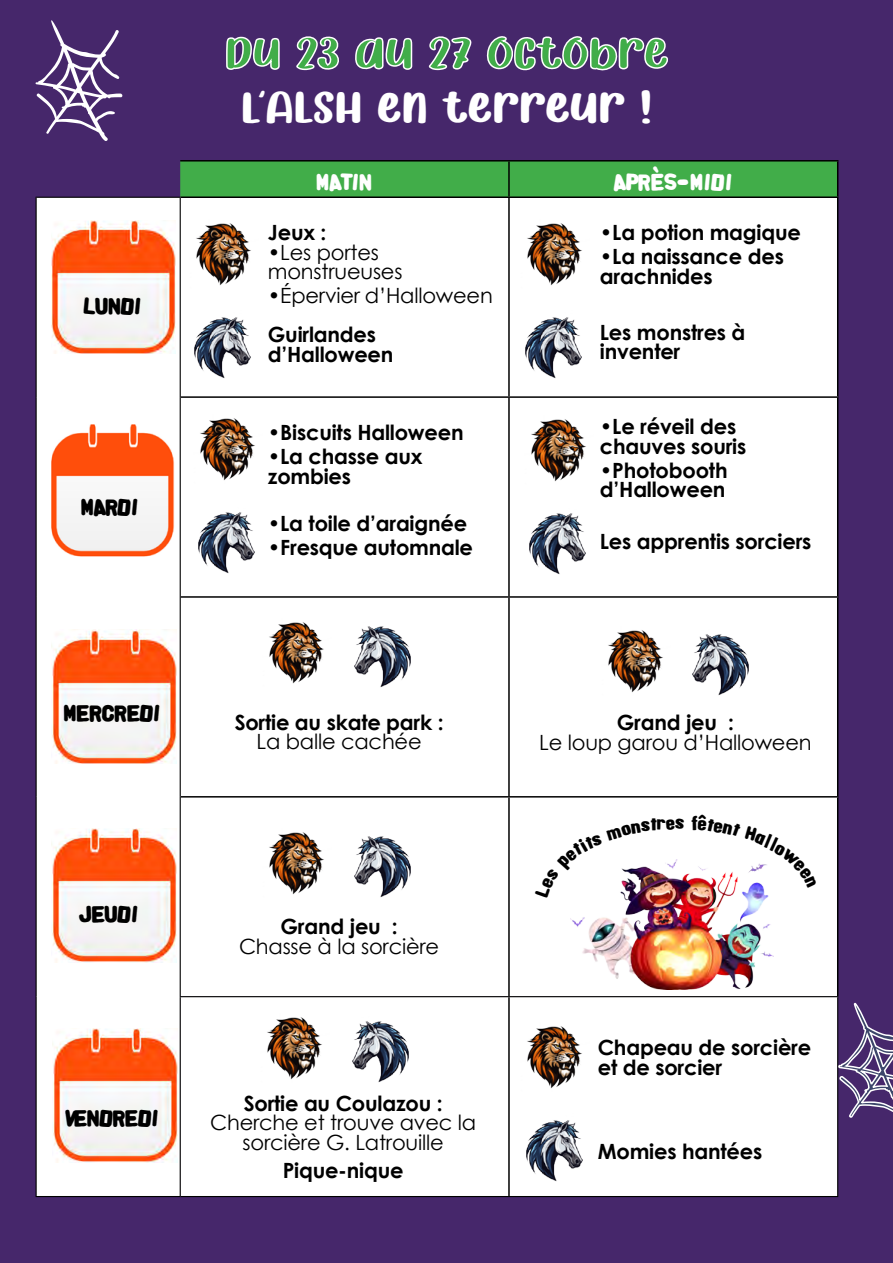
<style>
.page{position:relative;width:893px;height:1263px;background:#46276b}
.page>*{position:absolute;margin:0;border:0;box-sizing:border-box;transform-origin:0 0}
.t1{font:45px "Christmas Day";letter-spacing:.07em;color:#fff}
.t2{font:45px "Christmas Day";letter-spacing:.02em;color:#41ad49}
.t3{font:22.5px "Alpha Fridge Magnets";color:#000}
.t4{font:22.5px "Alpha Fridge Magnets";letter-spacing:.02em;color:#fff}
.t5{font:700 21px/19.5px "Century Gothic";letter-spacing:-.01em;color:#000}
.t6{font:21px/19.5px "Century Gothic";letter-spacing:-.01em;color:#000}
.t7{font:18px "Alpha Fridge Magnets";color:#000}
.s1{font-weight:700}
</style>
<div class="page">
<div style="left:180px;top:162px;width:657px;height:35px;background:#41ad49"></div>
<div style="left:37px;top:198px;width:800px;height:998px;background:#fff"></div>
<div style="left:181px;top:997px;width:656px;height:199px;background:#fff"></div>
<hr style="left:180px;top:160px;width:329px;height:2px;background:#000">
<hr style="left:509px;top:160px;width:329px;height:2px;background:#000">
<hr style="left:508px;top:162px;width:2px;height:34px;background:#000">
<hr style="left:837px;top:162px;width:1px;height:34px;background:#000">
<hr style="left:181px;top:196px;width:328px;height:2px;background:#000">
<hr style="left:509px;top:196px;width:329px;height:2px;background:#000">
<hr style="left:508px;top:198px;width:2px;height:198px;background:#000">
<hr style="left:837px;top:198px;width:1px;height:198px;background:#000">
<hr style="left:181px;top:396px;width:328px;height:2px;background:#000">
<hr style="left:509px;top:396px;width:329px;height:2px;background:#000">
<hr style="left:508px;top:398px;width:2px;height:198px;background:#000">
<hr style="left:837px;top:398px;width:1px;height:198px;background:#000">
<hr style="left:181px;top:596px;width:328px;height:2px;background:#000">
<hr style="left:509px;top:596px;width:329px;height:2px;background:#000">
<hr style="left:508px;top:598px;width:2px;height:198px;background:#000">
<hr style="left:837px;top:598px;width:1px;height:198px;background:#000">
<hr style="left:181px;top:796px;width:328px;height:1px;background:#000">
<hr style="left:509px;top:796px;width:329px;height:1px;background:#000">
<hr style="left:508px;top:797px;width:2px;height:199px;background:#000">
<hr style="left:837px;top:797px;width:1px;height:199px;background:#000">
<hr style="left:508px;top:997px;width:2px;height:199px;background:#000">
<hr style="left:180px;top:996px;width:329px;height:1px;background:#000">
<hr style="left:509px;top:996px;width:329px;height:1px;background:#000">
<hr style="left:837px;top:997px;width:1px;height:199px;background:#000">
<hr style="left:180px;top:1196px;width:329px;height:1px;background:#000">
<hr style="left:509px;top:1196px;width:329px;height:1px;background:#000">
<hr style="left:36px;top:197px;width:145px;height:1px;background:#000">
<hr style="left:36px;top:198px;width:1px;height:199px;background:#000">
<hr style="left:180px;top:198px;width:1px;height:199px;background:#000">
<hr style="left:36px;top:397px;width:1px;height:200px;background:#000">
<hr style="left:180px;top:397px;width:1px;height:200px;background:#000">
<hr style="left:36px;top:597px;width:1px;height:200px;background:#000">
<hr style="left:180px;top:597px;width:1px;height:200px;background:#000">
<hr style="left:36px;top:797px;width:1px;height:200px;background:#000">
<hr style="left:180px;top:797px;width:1px;height:199px;background:#000">
<hr style="left:36px;top:997px;width:1px;height:199px;background:#000">
<hr style="left:180px;top:997px;width:1px;height:199px;background:#000">
<hr style="left:36px;top:1196px;width:144px;height:1px;background:#000">
<svg style="left:226px;top:36px;width:54px;height:34px"></svg>
<svg style="left:296px;top:36px;width:43px;height:35px"></svg>
<svg style="left:355px;top:37px;width:58px;height:33px"></svg>
<svg style="left:428px;top:36px;width:44px;height:35px"></svg>
<svg style="left:486px;top:36px;width:182px;height:35px"></svg>
<img style="left:51px;top:220px;width:125px;height:134px">
<img style="left:51px;top:423px;width:125px;height:134px">
<img style="left:52px;top:630px;width:124px;height:134px">
<img style="left:52px;top:828px;width:124px;height:134px">
<img style="left:53px;top:1028px;width:124px;height:134px">
<svg style="left:838px;top:1001px;width:55px;height:125px"></svg>
<svg style="left:35px;top:20px;width:88px;height:121px"></svg>
<img style="left:189px;top:219px;width:69px;height:69px">
<img style="left:186px;top:311px;width:74px;height:73px">
<img style="left:571px;top:859px;width:202px;height:130px">
<img style="left:193px;top:415px;width:69px;height:69px">
<img style="left:189px;top:506px;width:75px;height:74px">
<img style="left:521px;top:219px;width:68px;height:69px">
<img style="left:517px;top:311px;width:74px;height:73px">
<img style="left:524px;top:416px;width:69px;height:69px">
<img style="left:521px;top:507px;width:74px;height:74px">
<img style="left:263px;top:618px;width:69px;height:69px">
<img style="left:345px;top:620px;width:74px;height:73px">
<img style="left:601px;top:626px;width:69px;height:69px">
<img style="left:684px;top:628px;width:74px;height:74px">
<img style="left:263px;top:828px;width:69px;height:69px">
<img style="left:345px;top:830px;width:74px;height:73px">
<img style="left:261px;top:1013px;width:69px;height:69px">
<img style="left:343px;top:1015px;width:74px;height:74px">
<img style="left:521px;top:1022px;width:69px;height:69px">
<img style="left:517px;top:1114px;width:74px;height:73px">
<svg style="left:535px;top:818px;width:140px;height:80px;background:#f0eaec"></svg>
<div style="left:691px;top:814px;width:126px;height:74px;background:#fff"></div>
<p class="t3" style="left:84px;top:290px;width:57px">LUNDI</p>
<p class="t3" style="left:81px;top:492px;width:56px">MARDI</p>
<h1 class="t2" style="left:225px;top:28px;width:440px">DU 23 AU 27 OCTOBRE</h1>
<h1 class="t1" style="left:241px;top:82px;width:412px">L’ALSH EN TERREUR !</h1>
<p class="t4" style="left:317px;top:167px;width:57px">MATIN</p>
<p class="t4" style="left:614px;top:167px;width:117px">APRÈS-MIDI</p>
<p class="t5" style="left:268px;top:222px;width:60px">Jeux :</p>
<p class="t6" style="left:268px;top:242px;width:136px"><span class="s1">•</span>Les portes monstrueuses</p>
<p class="t6" style="left:268px;top:276px;width:226px;line-height:39px"><span class="s1">•</span>Épervier d’Halloween<br><span class="s1">Guirlandes</span></p>
<p class="t5" style="left:268px;top:343px;width:127px">d’Halloween</p>
<p class="t5" style="left:268px;top:422px;width:197px">•Biscuits Halloween</p>
<p class="t5" style="left:268px;top:446px;width:156px">•La chasse aux zombies</p>
<p class="t5" style="left:268px;top:513px;width:201px">•La toile d’araignée</p>
<p class="t5" style="left:268px;top:536px;width:207px">•Fresque automnale</p>
<p class="t5" style="left:600px;top:222px;width:202px">•La potion magique</p>
<p class="t5" style="left:600px;top:246px;width:185px">•La naissance des arachnides</p>
<p class="t5" style="left:600px;top:321px;width:147px">Les monstres à inventer</p>
<p class="t5" style="left:600px;top:416px;width:148px">•Le réveil des chauves souris</p>
<p class="t5" style="left:600px;top:459px;width:129px">•Photobooth d’Halloween</p>
<p class="t5" style="left:600px;top:531px;width:213px">Les apprentis sorciers</p>
<p class="t3" style="left:64px;top:697px;width:96px">MERCREDI</p>
<p class="t5" style="left:235px;top:711px;width:210px">Sortie au skate park :</p>
<p class="t6" style="left:257px;top:731px;width:167px">La balle cachée</p>
<p class="t3" style="left:81px;top:899px;width:57px">JEUDI</p>
<p class="t5" style="left:280px;top:916px;width:119px">Grand jeu :</p>
<p class="t6" style="left:239px;top:936px;width:202px">Chasse à la sorcière</p>
<p class="t3" style="left:66px;top:1102px;width:92px">VENDREDI</p>
<p class="t5" style="left:244px;top:1093px;width:200px">Sortie au Coulazou :</p>
<p class="t6" style="left:210px;top:1113px;width:267px;text-align:center">Cherche et trouve avec la sorcière G. Latrouille</p>
<p class="t5" style="left:283px;top:1160px;width:122px">Pique-nique</p>
<p class="t5" style="left:617px;top:712px;width:119px">Grand jeu :</p>
<p class="t6" style="left:539px;top:732px;width:274px">Le loup garou d’Halloween</p>
<p class="t7" style="left:675px;top:810px;width:11px">S</p>
<p class="t5" style="left:598px;top:1037px;width:215px">Chapeau de sorcière et de sorcier</p>
<p class="t5" style="left:598px;top:1140px;width:166px">Momies hantées</p>
</div>
